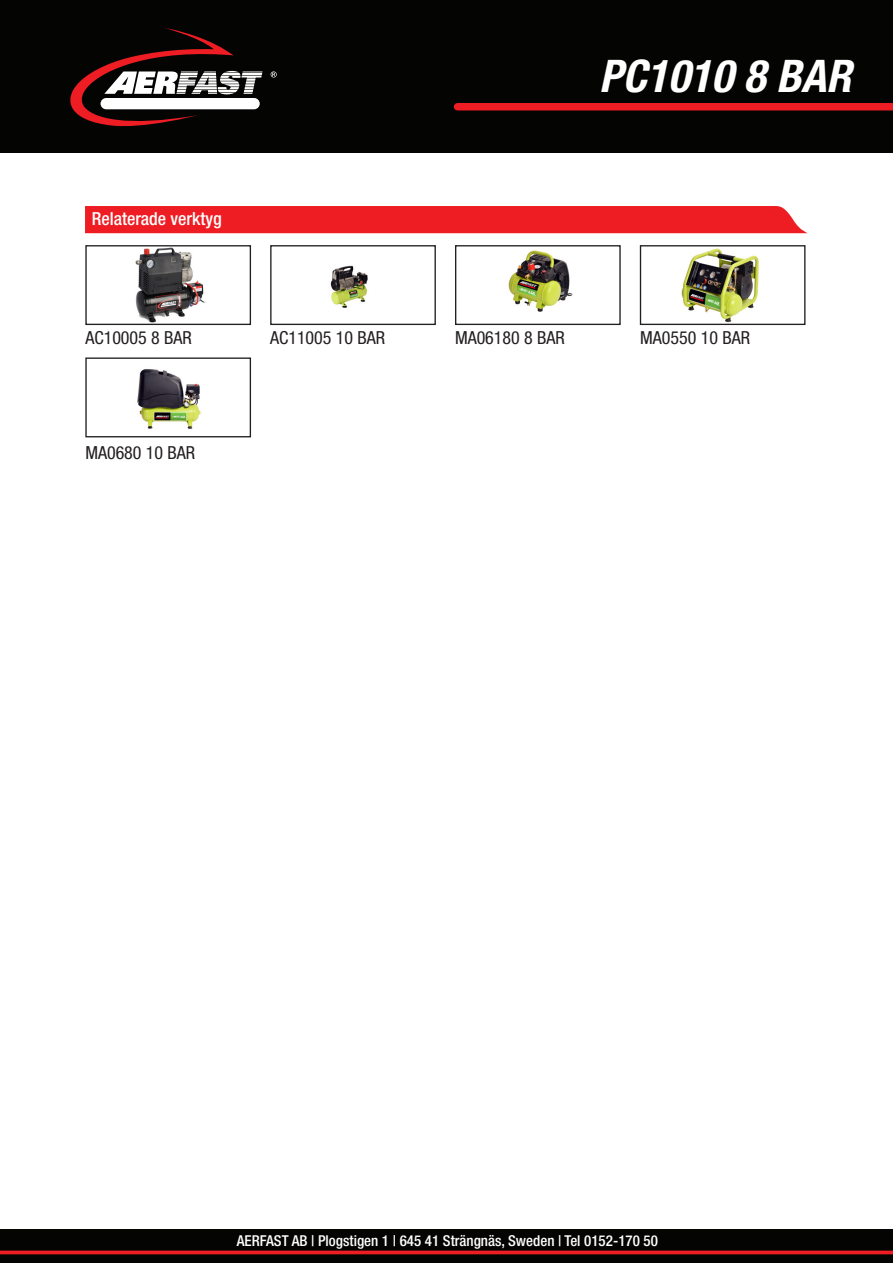
<style>
.page{position:relative;width:893px;height:1263px;background:#fff}
.page>*{position:absolute;margin:0;border:0;box-sizing:border-box;transform-origin:0 0}
.t1{font:italic 700 condensed 45px "Helvetica Neue";color:#fff}
.t2{font:condensed 18px "Helvetica Neue";color:#231f20}
.t3{font:500 condensed 18px "Helvetica Neue";color:#fff}
.t4{font:500 condensed 15px "Helvetica Neue";color:#fff}
</style>
<div class="page">
<div style="left:0;top:1229px;width:893px;height:34px;background:#040503"></div>
<div style="left:0;top:0;width:893px;height:153px;background:#040503"></div>
<svg style="left:70px;top:27px;width:193px;height:100px"></svg>
<div style="left:101px;top:98px;width:159px;height:11px;background:#fff;border-radius:6px"></div>
<svg style="left:271px;top:71px;width:6px;height:7px"></svg>
<div style="left:458px;top:103px;width:435px;height:7px;background:#ee1d23"></div>
<svg style="left:0;top:1250px;width:893px;height:4px;background:#cb191e"></svg>
<div style="left:85px;top:206px;width:722px;height:27px;background:#ee1d23"></div>
<img style="left:135px;top:247px;width:71px;height:76px">
<div style="left:85px;top:245px;width:166px;height:80px;border:1px solid #231f20"></div>
<img style="left:508px;top:250px;width:65px;height:62px">
<div style="left:455px;top:245px;width:166px;height:80px;border:1px solid #231f20"></div>
<img style="left:137px;top:369px;width:64px;height:60px">
<div style="left:85px;top:357px;width:166px;height:80px;border:1px solid #231f20"></div>
<img style="left:330px;top:265px;width:38px;height:43px">
<div style="left:270px;top:245px;width:166px;height:80px;border:1px solid #231f20"></div>
<img style="left:681px;top:248px;width:78px;height:75px">
<div style="left:640px;top:245px;width:165px;height:80px;border:1px solid #231f20"></div>
<p class="t3" style="left:92px;top:208px;width:132px">Relaterade verktyg</p>
<h1 class="t1" style="left:599px;top:49px;width:254px">PC1010 8 BAR</h1>
<p class="t2" style="left:85px;top:328px;width:108px">AC10005 8 BAR</p>
<p class="t2" style="left:455px;top:328px;width:111px">MA06180 8 BAR</p>
<p class="t2" style="left:270px;top:328px;width:117px">AC11005 10 BAR</p>
<p class="t2" style="left:640px;top:328px;width:111px">MA0550 10 BAR</p>
<p class="t2" style="left:85px;top:442px;width:111px">MA0680 10 BAR</p>
<p class="t4" style="left:237px;top:1231px;width:423px">AERFAST AB | Plogstigen 1 | 645 41 Strängnäs, Sweden | Tel 0152-170 50</p>
</div>
